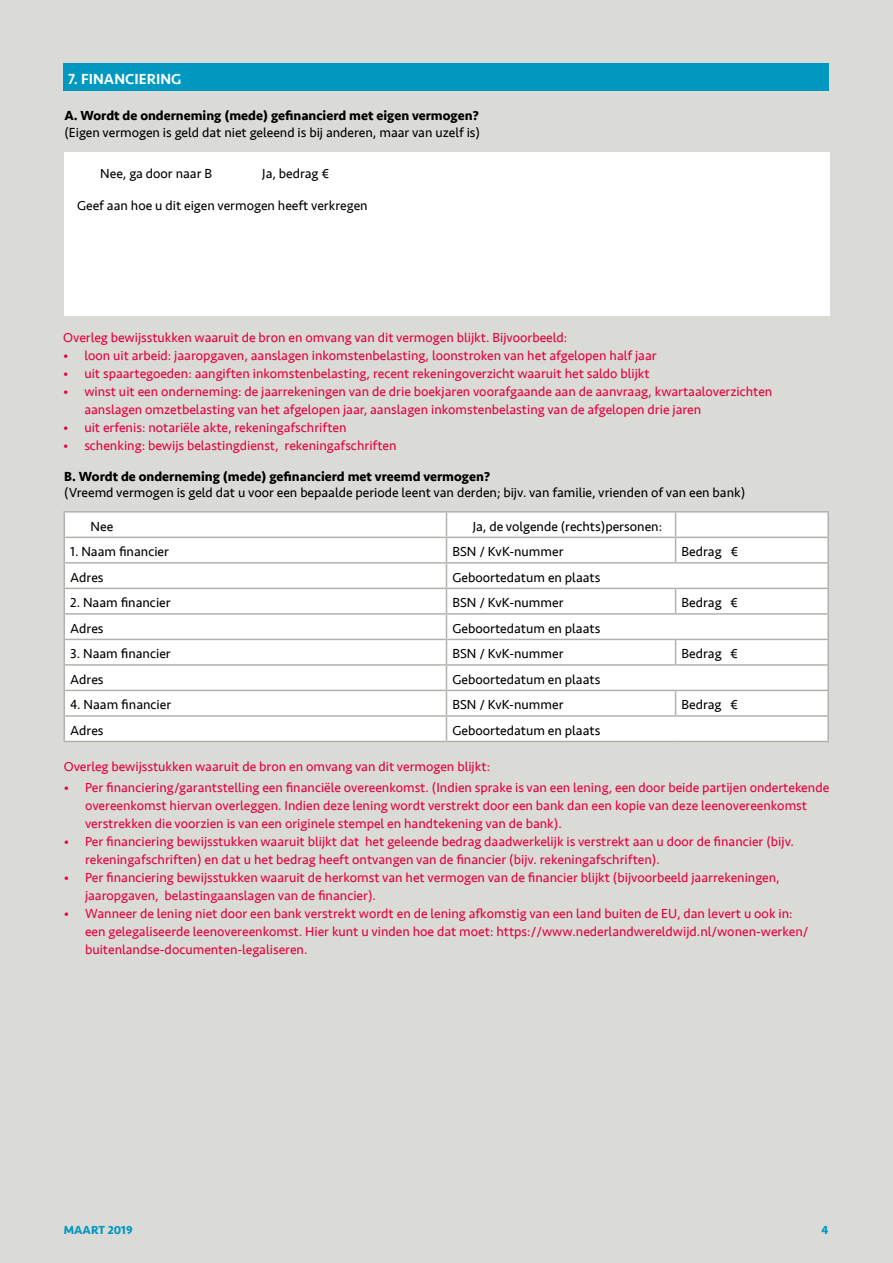
<style>
.page{position:relative;width:893px;height:1263px;background:#dadad7}
.page>*{position:absolute;margin:0;border:0;box-sizing:border-box;transform-origin:0 0}
.Kopje_in_blauw_kader{font:500 15px "Seravek";color:#fff}
.Platte_Tekst{font:13.5px/18px "Seravek";color:#e4003a}
.Platte_Tekst-2{font:13.5px "Seravek";color:#000}
.Platte_Tekst-3{font:700 13.5px "Seravek";color:#000}
.Platte_Tekst_-_tabel{font:700 12px "Seravek";color:#0098c1}
</style>
<div class="page">
<div style="left:64px;top:64px;width:765px;height:27px;background:#0098c1"></div>
<div style="left:64px;top:152px;width:765px;height:164px;background:#fff"></div>
<div style="left:65px;top:513px;width:762px;height:228px;background:#fff"></div>
<hr style="left:64px;top:511px;width:382px;height:2px;background:#b2b1ad">
<hr style="left:446px;top:511px;width:230px;height:2px;background:#b2b1ad">
<hr style="left:676px;top:511px;width:153px;height:2px;background:#b2b1ad">
<hr style="left:827px;top:513px;width:2px;height:24px;background:#b2b1ad">
<hr style="left:64px;top:537px;width:382px;height:1px;background:#b2b1ad">
<hr style="left:446px;top:537px;width:230px;height:1px;background:#b2b1ad">
<hr style="left:676px;top:537px;width:153px;height:1px;background:#b2b1ad">
<svg style="left:675px;top:513px;width:1px;height:49px"></svg>
<hr style="left:827px;top:538px;width:2px;height:24px;background:#b2b1ad">
<hr style="left:64px;top:562px;width:382px;height:2px;background:#b2b1ad">
<hr style="left:446px;top:562px;width:230px;height:2px;background:#b2b1ad">
<hr style="left:676px;top:562px;width:153px;height:2px;background:#b2b1ad">
<hr style="left:827px;top:564px;width:2px;height:24px;background:#b2b1ad">
<hr style="left:64px;top:588px;width:382px;height:1px;background:#b2b1ad">
<hr style="left:446px;top:588px;width:230px;height:1px;background:#b2b1ad">
<hr style="left:676px;top:588px;width:153px;height:1px;background:#b2b1ad">
<svg style="left:675px;top:589px;width:1px;height:24px"></svg>
<hr style="left:827px;top:589px;width:2px;height:24px;background:#b2b1ad">
<hr style="left:64px;top:613px;width:382px;height:2px;background:#b2b1ad">
<hr style="left:446px;top:613px;width:230px;height:2px;background:#b2b1ad">
<hr style="left:676px;top:613px;width:153px;height:2px;background:#b2b1ad">
<hr style="left:827px;top:615px;width:2px;height:24px;background:#b2b1ad">
<hr style="left:64px;top:639px;width:382px;height:1px;background:#b2b1ad">
<hr style="left:446px;top:639px;width:230px;height:1px;background:#b2b1ad">
<hr style="left:676px;top:639px;width:153px;height:1px;background:#b2b1ad">
<svg style="left:675px;top:640px;width:1px;height:24px"></svg>
<hr style="left:827px;top:640px;width:2px;height:24px;background:#b2b1ad">
<hr style="left:64px;top:664px;width:382px;height:2px;background:#b2b1ad">
<hr style="left:446px;top:664px;width:230px;height:2px;background:#b2b1ad">
<hr style="left:676px;top:664px;width:153px;height:2px;background:#b2b1ad">
<hr style="left:827px;top:666px;width:2px;height:24px;background:#b2b1ad">
<hr style="left:64px;top:690px;width:382px;height:1px;background:#b2b1ad">
<hr style="left:446px;top:690px;width:230px;height:1px;background:#b2b1ad">
<hr style="left:676px;top:690px;width:153px;height:1px;background:#b2b1ad">
<svg style="left:675px;top:691px;width:1px;height:24px"></svg>
<hr style="left:827px;top:691px;width:2px;height:24px;background:#b2b1ad">
<hr style="left:64px;top:715px;width:382px;height:2px;background:#b2b1ad">
<svg style="left:64px;top:513px;width:1px;height:228px"></svg>
<hr style="left:446px;top:715px;width:230px;height:2px;background:#b2b1ad">
<svg style="left:446px;top:513px;width:1px;height:228px"></svg>
<hr style="left:676px;top:715px;width:153px;height:2px;background:#b2b1ad">
<hr style="left:827px;top:717px;width:2px;height:24px;background:#b2b1ad">
<hr style="left:64px;top:741px;width:382px;height:1px;background:#b2b1ad">
<hr style="left:446px;top:741px;width:230px;height:1px;background:#b2b1ad">
<hr style="left:676px;top:741px;width:153px;height:1px;background:#b2b1ad">
<p class="Kopje_in_blauw_kader" style="left:68px;top:70px;width:115px">7. FINANCIERING</p>
<p class="Platte_Tekst-3" style="left:64px;top:105px;width:416px">A. Wordt de onderneming (mede) gefinancierd met eigen vermogen?</p>
<p class="Platte_Tekst-2" style="left:64px;top:122px;width:417px">(Eigen vermogen is geld dat niet geleend is bij anderen, maar van uzelf is)</p>
<p class="Platte_Tekst-2" style="left:100px;top:163px;width:113px">Nee, ga door naar B</p>
<p class="Platte_Tekst-2" style="left:262px;top:163px;width:69px">Ja, bedrag €</p>
<p class="Platte_Tekst-2" style="left:77px;top:195px;width:292px">Geef aan hoe u dit eigen vermogen heeft verkregen</p>
<p class="Platte_Tekst" style="left:63px;top:329px;width:506px">Overleg bewijsstukken waaruit de bron en omvang van dit vermogen blijkt. Bijvoorbeeld:</p>
<p class="Platte_Tekst" style="left:63px;top:346px;width:595px">• loon uit arbeid: jaaropgaven, aanslagen inkomstenbelasting, loonstroken van het afgelopen half jaar</p>
<p class="Platte_Tekst" style="left:63px;top:364px;width:588px">• uit spaartegoeden: aangiften inkomstenbelasting, recent rekeningoverzicht waaruit het saldo blijkt</p>
<p class="Platte_Tekst" style="left:84px;top:382px;width:690px;text-indent:-21px">• winst uit een onderneming: de jaarrekeningen van de drie boekjaren voorafgaande aan de aanvraag, kwartaaloverzichten aanslagen omzetbelasting van het afgelopen jaar, aanslagen inkomstenbelasting van de afgelopen drie jaren</p>
<p class="Platte_Tekst" style="left:63px;top:418px;width:285px">• uit erfenis: notariële akte, rekeningafschriften</p>
<p class="Platte_Tekst" style="left:63px;top:436px;width:335px">• schenking: bewijs belastingdienst, rekeningafschriften</p>
<p class="Platte_Tekst-3" style="left:64px;top:465px;width:428px">B. Wordt de onderneming (mede) gefinancierd met vreemd vermogen?</p>
<p class="Platte_Tekst-2" style="left:64px;top:482px;width:682px">(Vreemd vermogen is geld dat u voor een bepaalde periode leent van derden; bijv. van familie, vrienden of van een bank)</p>
<p class="Platte_Tekst-2" style="left:91px;top:516px;width:24px">Nee</p>
<p class="Platte_Tekst-2" style="left:473px;top:516px;width:191px">Ja, de volgende (rechts)personen:</p>
<p class="Platte_Tekst-2" style="left:70px;top:541px;width:100px">1. Naam financier</p>
<p class="Platte_Tekst-2" style="left:452px;top:541px;width:113px">BSN / KvK-nummer</p>
<p class="Platte_Tekst-2" style="left:682px;top:541px;width:58px">Bedrag €</p>
<p class="Platte_Tekst-2" style="left:70px;top:567px;width:35px">Adres</p>
<p class="Platte_Tekst-2" style="left:452px;top:567px;width:149px">Geboortedatum en plaats</p>
<p class="Platte_Tekst-2" style="left:70px;top:592px;width:102px">2. Naam financier</p>
<p class="Platte_Tekst-2" style="left:452px;top:592px;width:113px">BSN / KvK-nummer</p>
<p class="Platte_Tekst-2" style="left:682px;top:592px;width:58px">Bedrag €</p>
<p class="Platte_Tekst-2" style="left:70px;top:618px;width:35px">Adres</p>
<p class="Platte_Tekst-2" style="left:452px;top:618px;width:149px">Geboortedatum en plaats</p>
<p class="Platte_Tekst-2" style="left:70px;top:643px;width:102px">3. Naam financier</p>
<p class="Platte_Tekst-2" style="left:452px;top:643px;width:113px">BSN / KvK-nummer</p>
<p class="Platte_Tekst-2" style="left:681px;top:643px;width:58px">Bedrag €</p>
<p class="Platte_Tekst-2" style="left:70px;top:669px;width:35px">Adres</p>
<p class="Platte_Tekst-2" style="left:452px;top:669px;width:149px">Geboortedatum en plaats</p>
<p class="Platte_Tekst-2" style="left:70px;top:694px;width:102px">4. Naam financier</p>
<p class="Platte_Tekst-2" style="left:452px;top:694px;width:113px">BSN / KvK-nummer</p>
<p class="Platte_Tekst-2" style="left:681px;top:694px;width:58px">Bedrag €</p>
<p class="Platte_Tekst-2" style="left:70px;top:720px;width:35px">Adres</p>
<p class="Platte_Tekst-2" style="left:452px;top:720px;width:149px">Geboortedatum en plaats</p>
<p class="Platte_Tekst" style="left:64px;top:757px;width:428px">Overleg bewijsstukken waaruit de bron en omvang van dit vermogen blijkt:</p>
<p class="Platte_Tekst" style="left:85px;top:778px;width:746px;text-indent:-21px">• Per financiering/garantstelling een financiële overeenkomst. (Indien sprake is van een lening, een door beide partijen ondertekende overeenkomst hiervan overleggen. Indien deze lening wordt verstrekt door een bank dan een kopie van deze leenovereenkomst verstrekken die voorzien is van een originele stempel en handtekening van de bank).</p>
<p class="Platte_Tekst" style="left:85px;top:832px;width:710px;text-indent:-21px">• Per financiering bewijsstukken waaruit blijkt dat het geleende bedrag daadwerkelijk is verstrekt aan u door de financier (bijv. rekeningafschriften) en dat u het bedrag heeft ontvangen van de financier (bijv. rekeningafschriften).</p>
<p class="Platte_Tekst" style="left:85px;top:868px;width:696px;text-indent:-21px">• Per financiering bewijsstukken waaruit de herkomst van het vermogen van de financier blijkt (bijvoorbeeld jaarrekeningen, jaaropgaven, belastingaanslagen van de financier).</p>
<p class="Platte_Tekst" style="left:85px;top:904px;width:725px;text-indent:-21px">• Wanneer de lening niet door een bank verstrekt wordt en de lening afkomstig van een land buiten de EU, dan levert u ook in: een gelegaliseerde leenovereenkomst. Hier kunt u vinden hoe dat moet: https://www.nederlandwereldwijd.nl/wonen-werken/ buitenlandse-documenten-legaliseren.</p>
<p class="Platte_Tekst_-_tabel" style="left:64px;top:1220px;width:70px">MAART 2019</p>
<p class="Platte_Tekst_-_tabel" style="left:821px;top:1220px;width:8px">4</p>
</div>
